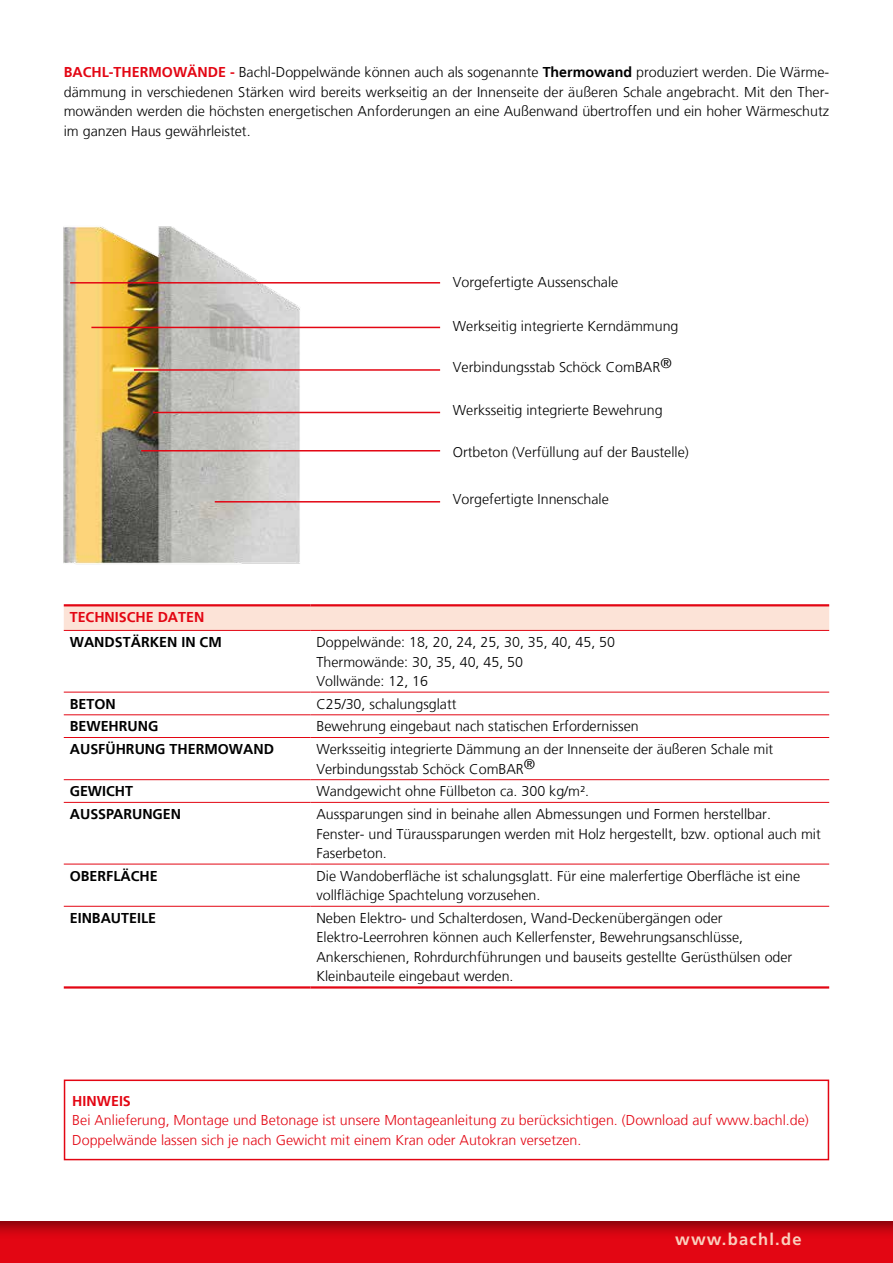
<style>
.page{position:relative;width:893px;height:1263px;background:#fff}
.page>*{position:absolute;margin:0;border:0;box-sizing:border-box;transform-origin:0 0}
.t1{font:700 16.5px "Frutiger CE";letter-spacing:.075em;color:#facfbd}
.t2{font:300 14.25px/19.5px "Frutiger LT";color:#000}
.t3{font:300 14.25px/19.5px "Frutiger LT";color:#e30613}
.t4{font:700 14.25px "Frutiger LT";color:#000}
.t5{font:700 14.25px "Frutiger LT";color:#e30613}
.s1{font-weight:700;color:#e30613}
.s2{font-weight:700}
</style>
<div class="page">
<svg style="left:0;top:1164px;width:893px;height:99px;background:#d50b17"></svg>
<div style="left:0;top:0;width:893px;height:1220px;background:#fff"></div>
<img style="left:63px;top:226px;width:326px;height:339px">
<div style="left:64px;top:1079px;width:765px;height:81px;border:2px solid #e30613"></div>
<svg style="left:64px;top:606px;width:765px;height:24px;background:#fbddd2"></svg>
<hr style="left:64px;top:692px;width:246px;height:1px;background:#e30613">
<hr style="left:310px;top:692px;width:519px;height:1px;background:#e30613">
<hr style="left:64px;top:714px;width:246px;height:1px;background:#e30613">
<hr style="left:310px;top:714px;width:519px;height:1px;background:#e30613">
<hr style="left:64px;top:737px;width:246px;height:1px;background:#e30613">
<hr style="left:310px;top:737px;width:519px;height:1px;background:#e30613">
<hr style="left:64px;top:779px;width:246px;height:1px;background:#e30613">
<hr style="left:310px;top:779px;width:519px;height:1px;background:#e30613">
<hr style="left:64px;top:802px;width:246px;height:1px;background:#e30613">
<hr style="left:310px;top:802px;width:519px;height:1px;background:#e30613">
<hr style="left:64px;top:864px;width:246px;height:1px;background:#e30613">
<hr style="left:310px;top:864px;width:519px;height:1px;background:#e30613">
<hr style="left:64px;top:906px;width:246px;height:1px;background:#e30613">
<hr style="left:310px;top:906px;width:519px;height:1px;background:#e30613">
<hr style="left:64px;top:604px;width:246px;height:2px;background:#e30613">
<hr style="left:310px;top:604px;width:519px;height:2px;background:#e30613">
<hr style="left:64px;top:630px;width:246px;height:1px;background:#e30613">
<hr style="left:310px;top:630px;width:519px;height:1px;background:#e30613">
<hr style="left:64px;top:986px;width:246px;height:2px;background:#e30613">
<hr style="left:310px;top:986px;width:519px;height:2px;background:#e30613">
<hr style="left:70px;top:282px;width:370px;height:2px;background:#e30613">
<hr style="left:91px;top:327px;width:349px;height:1px;background:#e30613">
<hr style="left:134px;top:369px;width:306px;height:2px;background:#e30613">
<hr style="left:153px;top:412px;width:287px;height:1px;background:#e30613">
<hr style="left:141px;top:450px;width:299px;height:1px;background:#e30613">
<hr style="left:215px;top:501px;width:225px;height:1px;background:#e30613">
<p class="t2" style="left:64px;top:63px;width:767px;text-align:justify"><span class="s1">BACHL-THERMOWÄNDE -</span> Bachl-Doppelwände können auch als sogenannte <span class="s2">Thermowand</span> produziert werden. Die Wärme&shy;dämmung in verschiedenen Stärken wird bereits werkseitig an der Innenseite der äußeren Schale angebracht. Mit den Ther&shy;mowänden werden die höchsten energetischen Anforderungen an eine Außenwand übertroffen und ein hoher Wärmeschutz im ganzen Haus gewährleistet.</p>
<p class="t2" style="left:453px;top:273px;width:167px">Vorgefertigte Aussenschale</p>
<p class="t2" style="left:453px;top:316px;width:227px">Werkseitig integrierte Kerndämmung</p>
<p class="t2" style="left:453px;top:358px;width:220px">Verbindungsstab Schöck ComBAR®</p>
<p class="t2" style="left:453px;top:400px;width:211px">Werksseitig integrierte Bewehrung</p>
<p class="t2" style="left:453px;top:443px;width:237px">Ortbeton (Verfüllung auf der Baustelle)</p>
<p class="t2" style="left:453px;top:489px;width:157px">Vorgefertigte Innenschale</p>
<p class="t5" style="left:70px;top:609px;width:136px">TECHNISCHE DATEN</p>
<p class="t4" style="left:70px;top:634px;width:154px">WANDSTÄRKEN IN CM</p>
<p class="t2" style="left:316px;top:633px;width:300px">Doppelwände: 18, 20, 24, 25, 30, 35, 40, 45, 50<br>Thermowände: 30, 35, 40, 45, 50<br>Vollwände: 12, 16</p>
<p class="t4" style="left:70px;top:695px;width:47px">BETON</p>
<p class="t2" style="left:316px;top:694px;width:142px">C25/30, schalungsglatt</p>
<p class="t4" style="left:70px;top:718px;width:90px">BEWEHRUNG</p>
<p class="t2" style="left:316px;top:717px;width:324px">Bewehrung eingebaut nach statischen Erfordernissen</p>
<p class="t4" style="left:70px;top:741px;width:206px">AUSFÜHRUNG THERMOWAND</p>
<p class="t2" style="left:316px;top:740px;width:458px">Werksseitig integrierte Dämmung an der Innenseite der äußeren Schale mit<br>Verbindungsstab Schöck ComBAR®</p>
<p class="t4" style="left:70px;top:783px;width:65px">GEWICHT</p>
<p class="t2" style="left:316px;top:782px;width:274px">Wandgewicht ohne Füllbeton ca. 300 kg/m².</p>
<p class="t4" style="left:70px;top:806px;width:113px">AUSSPARUNGEN</p>
<p class="t2" style="left:316px;top:804px;width:506px">Aussparungen sind in beinahe allen Abmessungen und Formen herstellbar.<br>Fenster- und Türaussparungen werden mit Holz hergestellt, bzw. optional auch mit<br>Faserbeton.</p>
<p class="t4" style="left:70px;top:867px;width:89px">OBERFLÄCHE</p>
<p class="t2" style="left:316px;top:866px;width:485px">Die Wandoberfläche ist schalungsglatt. Für eine malerfertige Oberfläche ist eine vollflächige Spachtelung vorzusehen.</p>
<p class="t4" style="left:70px;top:909px;width:88px">EINBAUTEILE</p>
<p class="t2" style="left:316px;top:908px;width:477px">Neben Elektro- und Schalterdosen, Wand-Deckenübergängen oder Elektro-Leerrohren können auch Kellerfenster, Bewehrungsanschlüsse, Ankerschienen, Rohrdurchführungen und bauseits gestellte Gerüsthülsen oder Kleinbauteile eingebaut werden.</p>
<p class="t5" style="left:72px;top:1092px;width:60px">HINWEIS</p>
<p class="t3" style="left:72px;top:1111px;width:738px">Bei Anlieferung, Montage und Betonage ist unsere Montageanleitung zu berücksichtigen. (Download auf www.bachl.de)<br>Doppelwände lassen sich je nach Gewicht mit einem Kran oder Autokran versetzen.</p>
<p class="t1" style="left:675px;top:1229px;width:128px">www.bachl.de</p>
</div>
